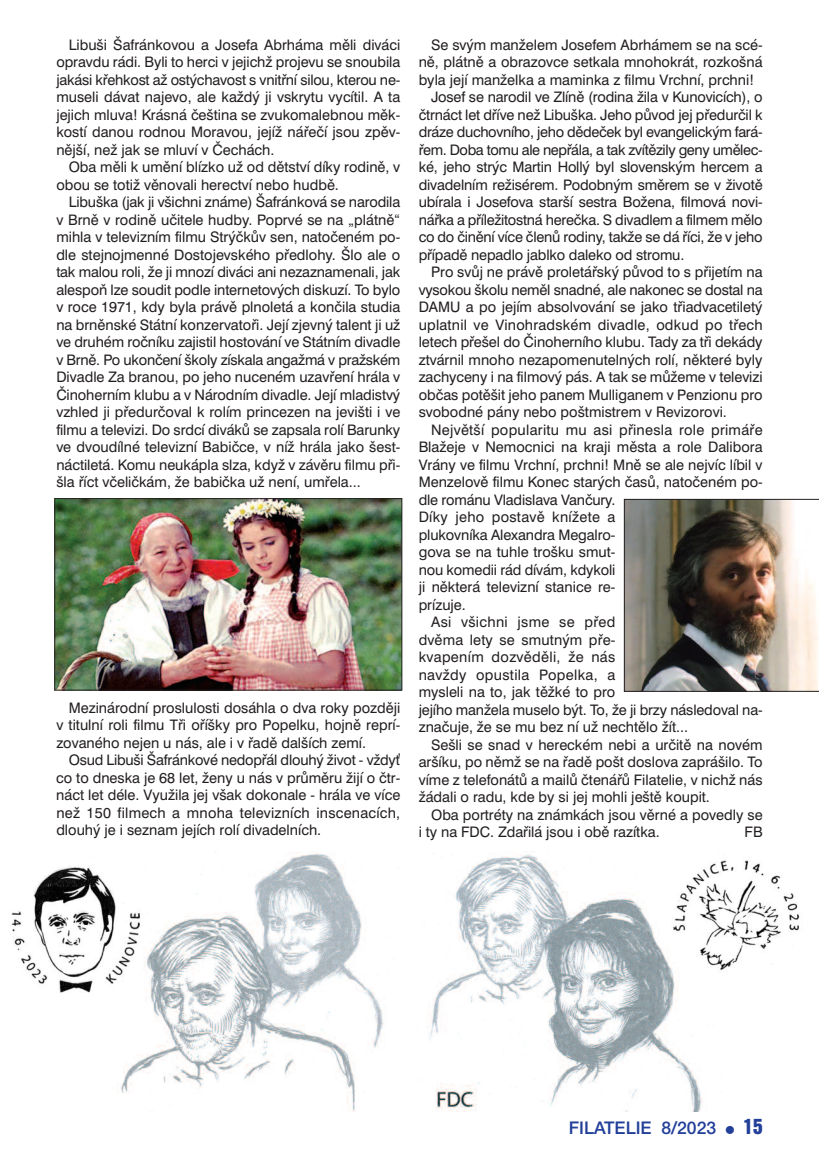
<style>
.page{position:relative;width:819px;height:1166px;background:#fff}
.page>*{position:absolute;margin:0;border:0;box-sizing:border-box;transform-origin:0 0}
.t1{font:17.5px "Helvetica E A";color:#223f99}
.t2{font:14.53px/17.5px "Swiss 721 BTCE";color:#231f20;text-align:justify}
.t3{font:14.53px "Swiss 721 BTCE";letter-spacing:.02em;color:#231f20}
.t4{font:14.53px "Swiss 721 BTCE";letter-spacing:-.02em;color:#231f20}
.t5{font:14.53px "Swiss 721 BTCE";letter-spacing:-.025em;color:#231f20}
.s1{font-size:14px}
.s2{font-family:"Helvetica Inserat E";font-size:19.25px}
</style>
<div class="page">
<img style="left:121px;top:852px;width:263px;height:259px">
<img style="left:427px;top:854px;width:275px;height:257px">
<div style="left:667px;top:851px;width:142px;height:144px;background:#fff;border-radius:50%"></div>
<img style="left:667px;top:854px;width:133px;height:128px">
<svg style="left:121px;top:852px;width:34px;height:176px"></svg>
<img style="left:11px;top:856px;width:135px;height:156px">
<img style="left:57px;top:500px;width:343px;height:188px">
<div style="left:55px;top:498px;width:347px;height:192px;border:1px solid #231f20"></div>
<img style="left:624px;top:499px;width:195px;height:192px">
<p class="t2" style="left:56px;top:37px;width:345px;text-indent:12px">Libuši Šafránkovou a Josefa Abrháma měli diváci opravdu rádi. Byli to herci v jejichž projevu se snoubila jakási křehkost až ostýchavost s vnitřní silou, kterou ne&shy;museli dávat najevo, ale každý ji vskrytu vycítil. A ta jejich mluva! Krásná čeština se zvukomalebnou měk&shy;kostí danou rodnou Moravou, jejíž nářečí jsou zpěv&shy;nější, než jak se mluví v Čechách.</p>
<p class="t2" style="left:56px;top:160px;width:345px;text-indent:12px">Oba měli k umění blízko už od dětství díky rodině, v obou se totiž věnovali herectví nebo hudbě.</p>
<p class="t2" style="left:56px;top:195px;width:345px;text-indent:12px">Libuška (jak ji všichni známe) Šafránková se narodila v Brně v rodině učitele hudby. Poprvé se na „plátně“ mihla v televizním filmu Strýčkův sen, natočeném po&shy;dle stejnojmenné Dostojevského předlohy. Šlo ale o tak malou roli, že ji mnozí diváci ani nezaznamenali, jak alespoň lze soudit podle internetových diskuzí. To bylo v roce 1971, kdy byla právě plnoletá a končila studia na brněnské Státní konzervatoři. Její zjevný talent ji už ve druhém ročníku zajistil hostování ve Státním divadle v Brně. Po ukončení školy získala angažmá v pražském Divadle Za branou, po jeho nuceném uzavření hrála v Činoherním klubu a v Národním divadle. Její mladistvý vzhled ji předurčoval k rolím princezen na jevišti i ve filmu a televizi. Do srdcí diváků se zapsala rolí Barunky ve dvoudílné televizní Babičce, v níž hrála jako šest&shy;náctiletá. Komu neukápla slza, když v závěru filmu při&shy;šla říct včeličkám, že babička už není, umřela...</p>
<p class="t2" style="left:56px;top:700px;width:345px;text-indent:12px">Mezinárodní proslulosti dosáhla o dva roky později v titulní roli filmu Tři oříšky pro Popelku, hojně reprí&shy;zovaného nejen u nás, ale i v řadě dalších zemí.</p>
<p class="t2" style="left:56px;top:753px;width:345px;text-indent:12px">Osud Libuši Šafránkové nedopřál dlouhý život - vždyť co to dneska je 68 let, ženy u nás v průměru žijí o čtr&shy;náct let déle. Využila jej však dokonale - hrála ve více než 150 filmech a mnoha televizních inscenacích, dlouhý je i seznam jejích rolí divadelních.</p>
<p class="t2" style="left:431px;top:37px;width:333px">Se svým manželem Josefem Abrhámem se na scé-</p>
<p class="t2" style="left:418px;top:55px;width:345px">ně, plátně a obrazovce setkala mnohokrát, rozkošná</p>
<p class="t2" style="left:418px;top:72px;width:337px">byla její manželka a maminka z filmu Vrchní, prchni!</p>
<p class="t2" style="left:431px;top:90px;width:333px">Josef se narodil ve Zlíně (rodina žila v Kunovicích), o</p>
<p class="t2" style="left:418px;top:107px;width:345px">čtrnáct let dříve než Libuška. Jeho původ jej předurčil k</p>
<p class="t4" style="left:418px;top:127px;width:345px">dráze duchovního, jeho dědeček byl evangelickým fará-</p>
<p class="t5" style="left:418px;top:144px;width:345px">řem. Doba tomu ale nepřála, a tak zvítězily geny umělec-</p>
<p class="t2" style="left:418px;top:160px;width:345px">ké, jeho strýc Martin Hollý byl slovenským hercem a</p>
<p class="t2" style="left:418px;top:177px;width:345px">divadelním režisérem. Podobným směrem se v životě</p>
<p class="t2" style="left:418px;top:195px;width:345px">ubírala i Josefova starší sestra Božena, filmová novi-</p>
<p class="t4" style="left:418px;top:214px;width:345px">nářka a příležitostná herečka. S divadlem a filmem mělo</p>
<p class="t2" style="left:418px;top:230px;width:345px">co do činění více členů rodiny, takže se dá říci, že v jeho</p>
<p class="t2" style="left:418px;top:247px;width:267px">případě nepadlo jablko daleko od stromu.</p>
<p class="t2" style="left:431px;top:265px;width:333px">Pro svůj ne právě proletářský původ to s přijetím na</p>
<p class="t2" style="left:418px;top:282px;width:345px">vysokou školu neměl snadné, ale nakonec se dostal na</p>
<p class="t2" style="left:418px;top:300px;width:345px">DAMU a po jejím absolvování se jako třiadvacetiletý</p>
<p class="t2" style="left:418px;top:317px;width:345px">uplatnil ve Vinohradském divadle, odkud po třech</p>
<p class="t2" style="left:418px;top:335px;width:345px">letech přešel do Činoherního klubu. Tady za tři dekády</p>
<p class="t2" style="left:418px;top:352px;width:345px">ztvárnil mnoho nezapomenutelných rolí, některé byly</p>
<p class="t2" style="left:418px;top:370px;width:345px">zachyceny i na filmový pás. A tak se můžeme v televizi</p>
<p class="t2" style="left:418px;top:387px;width:345px">občas potěšit jeho panem Mulliganem v Penzionu pro</p>
<p class="t2" style="left:418px;top:405px;width:310px">svobodné pány nebo poštmistrem v Revizorovi.</p>
<p class="t3" style="left:431px;top:424px;width:333px">Největší popularitu mu asi přinesla role primáře</p>
<p class="t2" style="left:418px;top:440px;width:345px">Blažeje v Nemocnici na kraji města a role Dalibora</p>
<p class="t2" style="left:418px;top:457px;width:345px">Vrány ve filmu Vrchní, prchni! Mně se ale nejvíc líbil v</p>
<p class="t2" style="left:418px;top:475px;width:345px">Menzelově filmu Konec starých časů, natočeném po-</p>
<p class="t2" style="left:418px;top:492px;width:198px">dle románu Vladislava Vančury.</p>
<p class="t3" style="left:418px;top:512px;width:198px">Díky jeho postavě knížete a</p>
<p class="t2" style="left:418px;top:527px;width:198px">plukovníka Alexandra Megalro-</p>
<p class="t2" style="left:418px;top:545px;width:198px">gova se na tuhle trošku smut-</p>
<p class="t2" style="left:418px;top:562px;width:198px">nou komedii rád dívám, kdykoli</p>
<p class="t2" style="left:418px;top:580px;width:198px">ji některá televizní stanice re-</p>
<p class="t2" style="left:418px;top:597px;width:49px">prízuje.</p>
<p class="t3" style="left:431px;top:617px;width:186px">Asi všichni jsme se před</p>
<p class="t2" style="left:418px;top:632px;width:198px">dvěma lety se smutným pře-</p>
<p class="t3" style="left:418px;top:652px;width:198px">kvapením dozvěděli, že nás</p>
<p class="t3" style="left:418px;top:669px;width:198px">navždy opustila Popelka, a</p>
<p class="t2" style="left:418px;top:685px;width:198px">mysleli na to, jak těžké to pro</p>
<p class="t2" style="left:418px;top:702px;width:345px">jejího manžela muselo být. To, že ji brzy následoval na-</p>
<p class="t2" style="left:418px;top:720px;width:271px">značuje, že se mu bez ní už nechtělo žít...</p>
<p class="t2" style="left:431px;top:737px;width:333px">Sešli se snad v hereckém nebi a určitě na novém</p>
<p class="t2" style="left:418px;top:755px;width:345px">aršíku, po němž se na řadě pošt doslova zaprášilo. To</p>
<p class="t2" style="left:418px;top:772px;width:345px">víme z telefonátů a mailů čtenářů Filatelie, v nichž nás</p>
<p class="t2" style="left:418px;top:790px;width:293px">žádali o radu, kde by si jej mohli ještě koupit.</p>
<p class="t2" style="left:431px;top:807px;width:333px">Oba portréty na známkách jsou věrné a povedly se</p>
<p class="t2" style="left:418px;top:825px;width:242px">i ty na FDC. Zdařilá jsou i obě razítka.</p>
<p class="t2" style="left:744px;top:825px;width:20px">FB</p>
<p class="t1" style="left:569px;top:1117px;width:195px">FILATELIE 8/2023 <span class="s1">π</span> <span class="s2">15</span></p>
</div>
